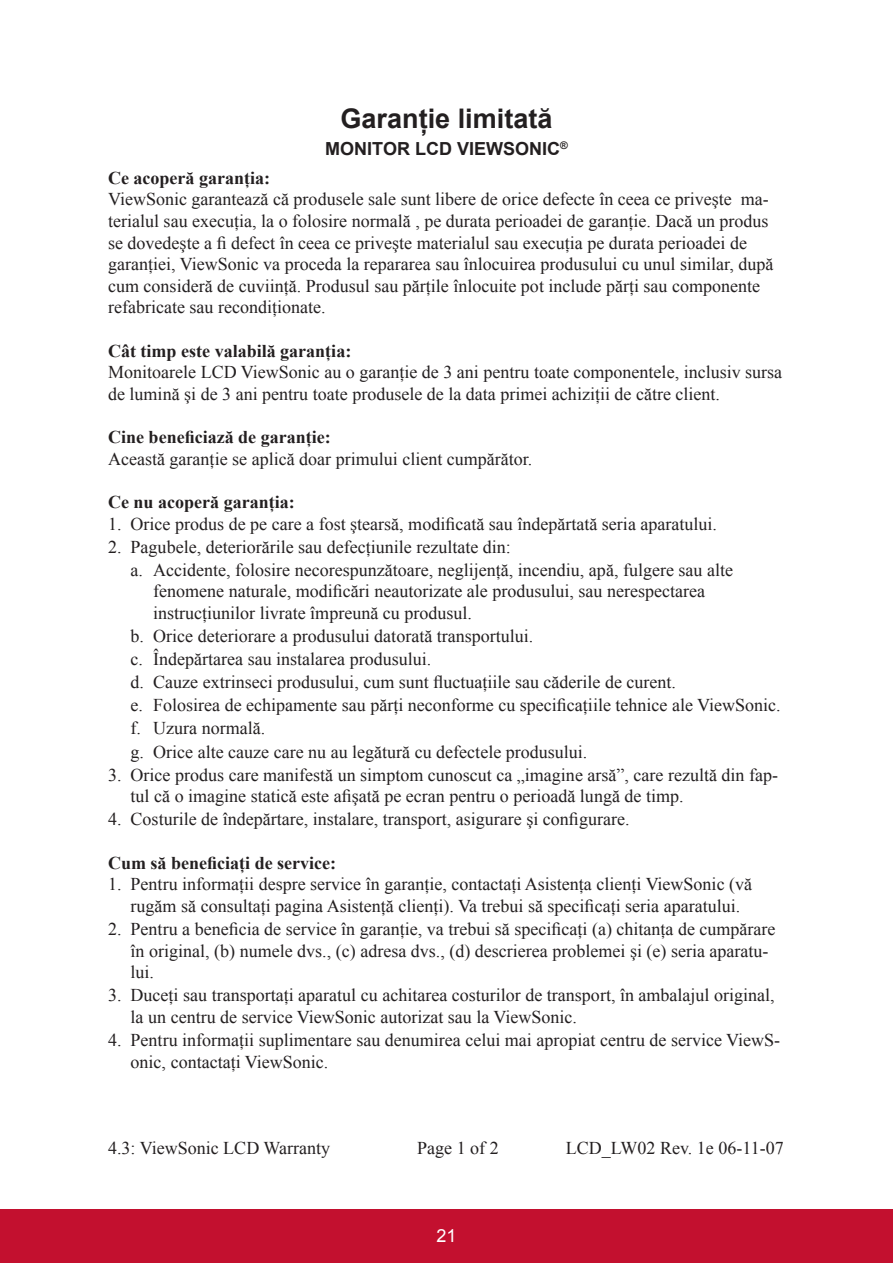
<style>
.page{position:relative;width:893px;height:1263px;background:#fff}
.page>*{position:absolute;margin:0;border:0;box-sizing:border-box;transform-origin:0 0}
.t1{font:700 27px "Arial";color:#231f20}
.t2{font:18px/21.6px "Times New Roman";color:#231f20}
.t3{font:700 18px "Times New Roman";color:#231f20}
.t4{font:700 18px "Arial";color:#231f20}
.t5{font:18px "Arial";color:#fff}
</style>
<div class="page">
<div style="left:0;top:1210px;width:892px;height:53px;background:#c3102f"></div>
<h1 class="t1" style="left:340px;top:100px;width:213px">Garanţie limitată</h1>
<p class="t4" style="left:325px;top:137px;width:244px">MONITOR LCD VIEWSONIC<sup>®</sup></p>
<p class="t3" style="left:108px;top:165px;width:163px">Ce acoperă garanţia:</p>
<p class="t2" style="left:108px;top:188px;width:666px">ViewSonic garantează că produsele sale sunt libere de orice defecte în ceea ce priveşte ma&shy;terialul sau execuţia, la o folosire normală , pe durata perioadei de garanţie. Dacă un produs se dovedeşte a fi defect în ceea ce priveşte materialul sau execuţia pe durata perioadei de garanţiei, ViewSonic va proceda la repararea sau înlocuirea produsului cu unul similar, după cum consideră de cuviinţă. Produsul sau părţile înlocuite pot include părţi sau componente refabricate sau recondiţionate.</p>
<p class="t3" style="left:108px;top:338px;width:244px">Cât timp este valabilă garanţia:</p>
<p class="t2" style="left:108px;top:361px;width:675px">Monitoarele LCD ViewSonic au o garanţie de 3 ani pentru toate componentele, inclusiv sursa de lumină şi de 3 ani pentru toate produsele de la data primei achiziţii de către client.</p>
<p class="t3" style="left:108px;top:424px;width:224px">Cine beneficiază de garanţie:</p>
<p class="t2" style="left:108px;top:447px;width:425px">Această garanţie se aplică doar primului client cumpărător.</p>
<p class="t3" style="left:108px;top:489px;width:188px">Ce nu acoperă garanţia:</p>
<p class="t2" style="left:108px;top:512px;width:610px">1. Orice produs de pe care a fost ştearsă, modificată sau îndepărtată seria aparatului.</p>
<p class="t2" style="left:108px;top:535px;width:404px">2. Pagubele, deteriorările sau defecţiunile rezultate din:</p>
<p class="t2" style="left:130px;top:558px;width:603px">a. Accidente, folosire necorespunzătoare, neglijenţă, incendiu, apă, fulgere sau alte</p>
<p class="t2" style="left:153px;top:580px;width:553px">fenomene naturale, modificări neautorizate ale produsului, sau nerespectarea</p>
<p class="t2" style="left:153px;top:602px;width:320px">instrucţiunilor livrate împreună cu produsul.</p>
<p class="t2" style="left:130px;top:625px;width:404px">b. Orice deteriorare a produsului datorată transportului.</p>
<p class="t2" style="left:130px;top:648px;width:302px">c. Îndepărtarea sau instalarea produsului.</p>
<p class="t2" style="left:130px;top:671px;width:546px">d. Cauze extrinseci produsului, cum sunt fluctuaţiile sau căderile de curent.</p>
<p class="t2" style="left:130px;top:694px;width:651px">e. Folosirea de echipamente sau părţi neconforme cu specificaţiile tehnice ale ViewSonic.</p>
<p class="t2" style="left:131px;top:717px;width:136px">f. Uzura normală.</p>
<p class="t2" style="left:131px;top:740px;width:458px">g. Orice alte cauze care nu au legătură cu defectele produsului.</p>
<p class="t2" style="left:130px;top:763px;width:648px;text-indent:-22px">3. Orice produs care manifestă un simptom cunoscut ca „imagine arsă”, care rezultă din fap&shy;tul că o imagine statică este afişată pe ecran pentru o perioadă lungă de timp.</p>
<p class="t2" style="left:108px;top:808px;width:522px">4. Costurile de îndepărtare, instalare, transport, asigurare şi configurare.</p>
<p class="t3" style="left:108px;top:850px;width:229px">Cum să beneficiaţi de service:</p>
<p class="t2" style="left:108px;top:873px;width:645px;text-align:center">1. Pentru informaţii despre service în garanţie, contactaţi Asistenţa clienţi ViewSonic (vă rugăm să consultaţi pagina Asistenţă clienţi). Va trebui să specificaţi seria aparatului.</p>
<p class="t2" style="left:130px;top:917px;width:646px;text-indent:-22px">2. Pentru a beneficia de service în garanţie, va trebui să specificaţi (a) chitanţa de cumpărare în original, (b) numele dvs., (c) adresa dvs., (d) descrierea problemei şi (e) seria aparatu&shy;lui.</p>
<p class="t2" style="left:130px;top:984px;width:645px;text-indent:-22px">3. Duceţi sau transportaţi aparatul cu achitarea costurilor de transport, în ambalajul original, la un centru de service ViewSonic autorizat sau la ViewSonic.</p>
<p class="t2" style="left:130px;top:1028px;width:650px;text-indent:-22px">4. Pentru informaţii suplimentare sau denumirea celui mai apropiat centru de service ViewS&shy;onic, contactaţi ViewSonic.</p>
<p class="t2" style="left:108px;top:1136px;width:223px">4.3: ViewSonic LCD Warranty</p>
<p class="t2" style="left:417px;top:1136px;width:83px">Page 1 of 2</p>
<p class="t2" style="left:565px;top:1136px;width:219px">LCD_LW02 Rev. 1e 06-11-07</p>
<p class="t5" style="left:436px;top:1223px;width:22px">21</p>
</div>
